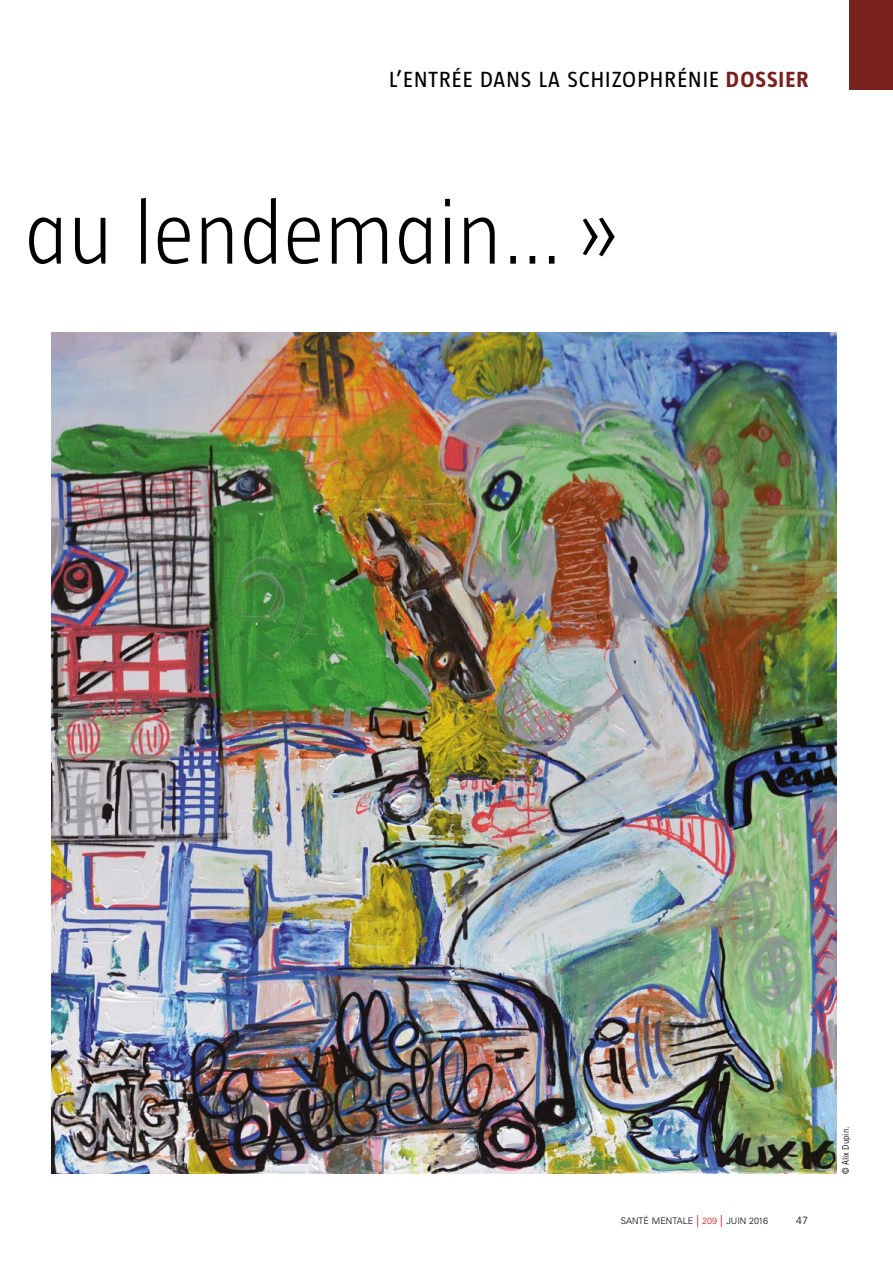
<style>
.page{position:relative;width:893px;height:1263px;background:#fff}
.page>*{position:absolute;margin:0;border:0;box-sizing:border-box;transform-origin:0 0}
.t1{font:300 90px "Taz";color:#000}
.t2{font:22.5px "Taz";letter-spacing:.05em;color:#000}
.t3{font:300 10.5px "Univers";color:#000}
.t4{font:300 9px "Univers";color:#000}
.Copyright{font:9px "Trade Gothic";letter-spacing:-.01em;color:#000;scale:.89 1}
.s1{font-weight:700;color:#79211d}
.s2{font-size:12px;color:#d40f14}
.s3{color:#d40f14}
</style>
<div class="page">
<div style="left:849px;top:0;width:44px;height:89px;background:#79211d"></div>
<img style="left:51px;top:332px;width:785px;height:842px">
<p class="t2" style="left:389px;top:68px;width:421px">L’ENTRÉE DANS LA SCHIZOPHRÉNIE <span class="s1">DOSSIER</span></p>
<h1 class="t1" style="left:24px;top:186px;width:597px">au lendemain…»</h1>
<p class="t4" style="left:621px;top:1215px;width:149px">SANTÉ MENTALE <span class="s2">|</span> <span class="s3">209</span> <span class="s2">|</span> JUIN 2016</p>
<p class="t3" style="left:796px;top:1213px;width:13px">47</p>
<p class="Copyright" style="left:840px;top:1174px;width:54px;rotate:-90deg">© Alix Dupin.</p>
</div>
